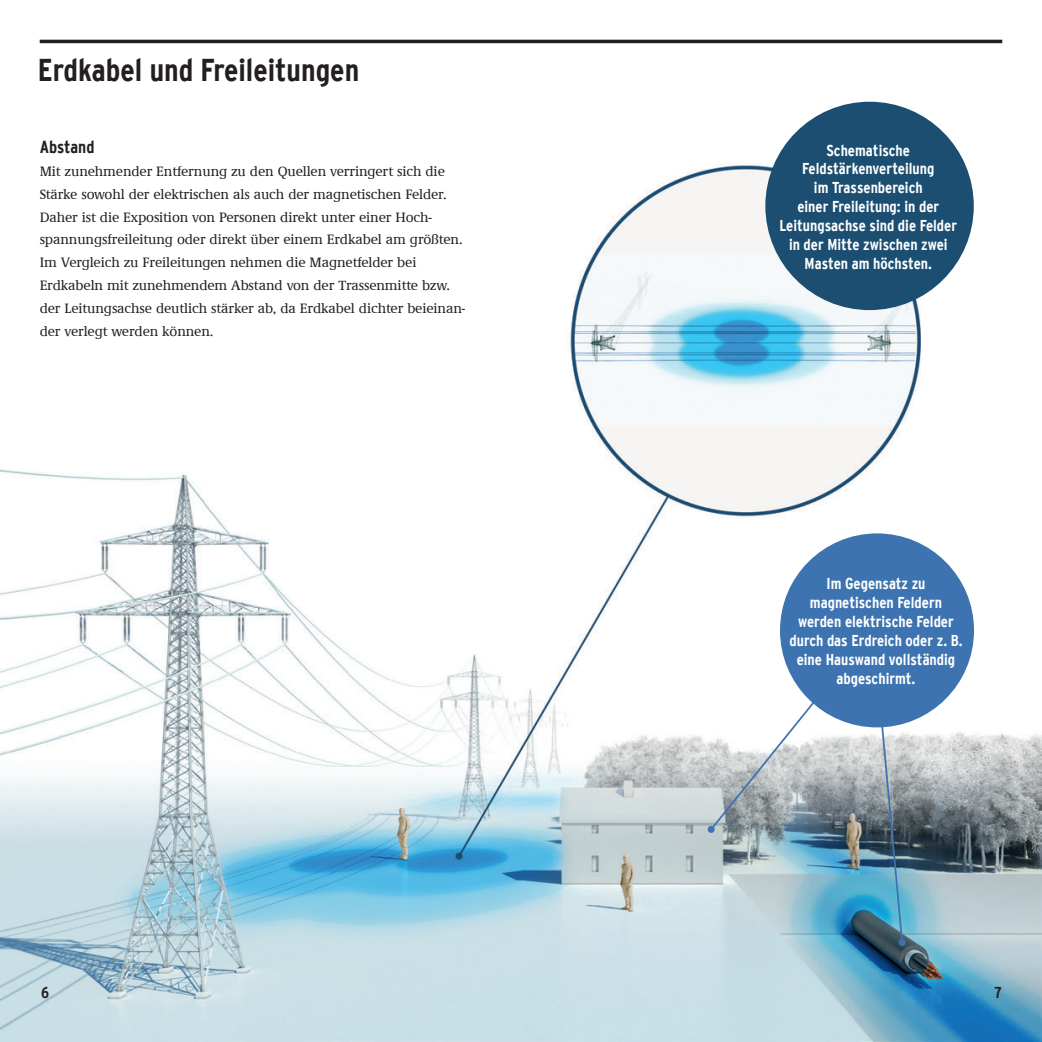
<style>
.page{position:relative;width:1042px;height:1042px;background:#fff}
.page>*{position:absolute;margin:0;border:0;box-sizing:border-box;transform-origin:0 0}
.Seitenüberschrift{font:700 condensed 31.5px "Interstate";color:#231f20}
.t1{font:700 condensed 17.5px "Interstate";color:#231f20}
.t2{font:700 condensed 15.75px/18.9px "Interstate";color:#fff;text-align:center}
.t3{font:700 condensed 15.75px "Interstate";color:#231f20}
.t4{font:500 14px/22.8px "Demos EF";letter-spacing:-.01em;color:#231f20}
</style>
<div class="page">
<img style="left:0;top:143px;width:1042px;height:899px">
<hr style="left:40px;top:40px;width:962px;height:3px;background:#231f20">
<div style="left:765px;top:102px;width:209px;height:208px;background:#1b4e71;border-radius:50%"></div>
<img style="left:707px;top:614px;width:199px;height:332px">
<div style="left:780px;top:533px;width:194px;height:194px;background:#3d73b0;border-radius:50%"></div>
<h2 class="Seitenüberschrift" style="left:38px;top:52px;width:323px">Erdkabel und Freileitungen</h2>
<p class="t1" style="left:40px;top:138px;width:56px">Abstand</p>
<p class="t4" style="left:40px;top:161px;width:427px">Mit zunehmender Entfernung zu den Quellen verringert sich die Stärke sowohl der elektrischen als auch der magnetischen Felder.<br>Daher ist die Exposition von Personen direkt unter einer Hoch&shy;spannungsfreileitung oder direkt über einem Erdkabel am größten.<br>Im Vergleich zu Freileitungen nehmen die Magnetfelder bei Erdkabeln mit zunehmendem Abstand von der Trassenmitte bzw. der Leitungsachse deutlich stärker ab, da Erdkabel dichter beieinan&shy;der verlegt werden können.</p>
<p class="t2" style="left:779px;top:140px;width:179px">Schematische<br>Feldstärkenverteilung<br>im Trassenbereich<br>einer Freileitung: in der<br>Leitungsachse sind die Felder in der Mitte zwischen zwei<br>Masten am höchsten.</p>
<p class="t2" style="left:789px;top:574px;width:175px">Im Gegensatz zu magnetischen Feldern werden elektrische Felder durch das Erdreich oder z. B. eine Hauswand vollständig abgeschirmt.</p>
<p class="t3" style="left:41px;top:983px;width:10px">6</p>
<p class="t3" style="left:994px;top:983px;width:9px">7</p>
</div>
